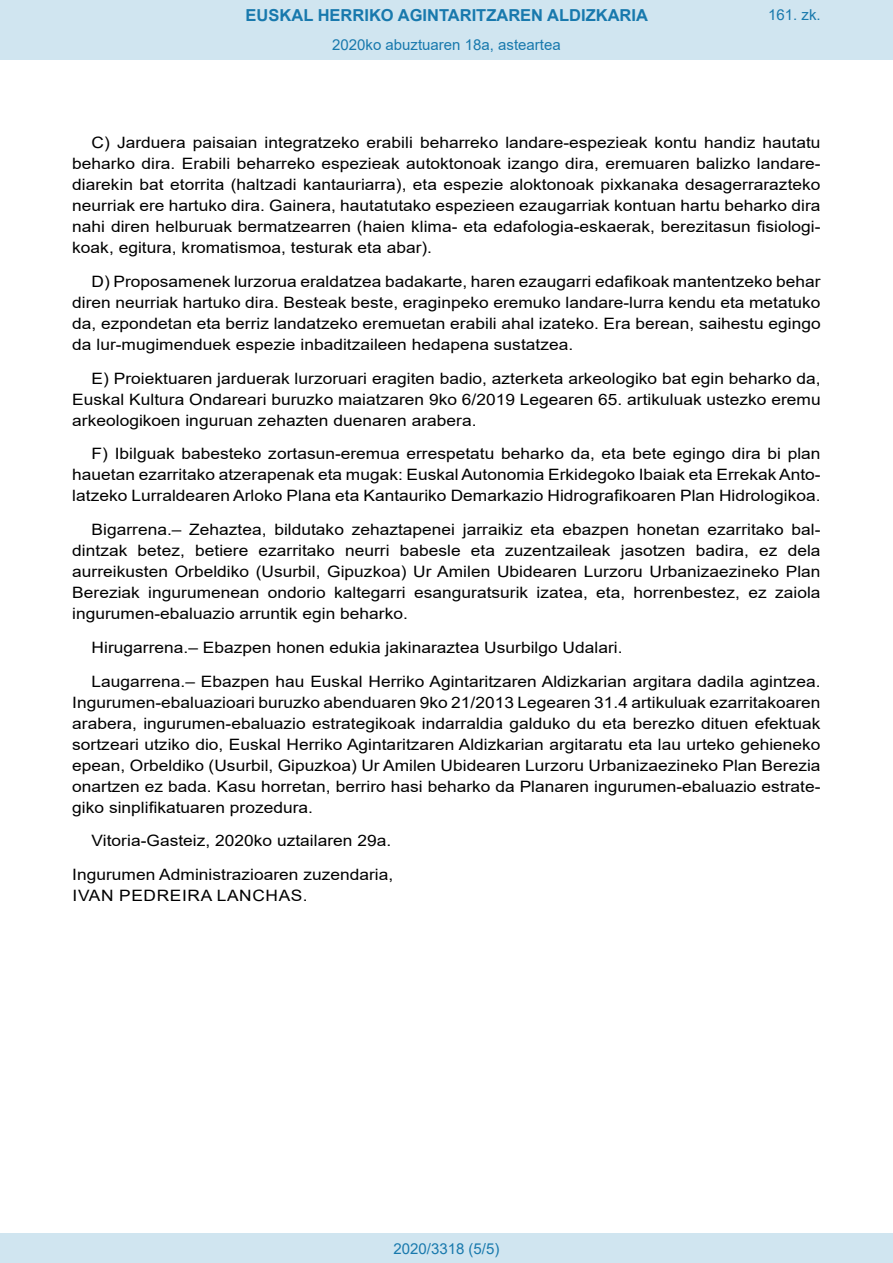
<style>
.page{position:relative;width:893px;height:1263px;background:#fff}
.page>*{position:absolute;margin:0;border:0;box-sizing:border-box;transform-origin:0 0}
.t1{font:700 16.5px "Arial";color:#1879ad}
.BOPVDetalle{font:15.6px/21px "Arial";color:#000;text-align:justify;scale:1.11 1}
.BOPVFirmaPuesto{font:15.6px "Arial";color:#000;scale:1.11 1}
.BOPVFirmaLugFec{font:15.6px "Arial";color:#000;scale:1.11 1}
.BOPVFirmaNombre{font:15.6px "Arial";letter-spacing:.035em;color:#000;scale:1.11 1}
.Paginacion_Centro{font:15px "Arial";color:#1879ad}
</style>
<div class="page">
<div style="left:0;top:0;width:893px;height:60px;background:#d0e5f0"></div>
<div style="left:0;top:1233px;width:893px;height:30px;background:#d0e5f0"></div>
<p class="t1" style="left:246px;top:3px;width:404px">EUSKAL HERRIKO AGINTARITZAREN ALDIZKARIA</p>
<p class="Paginacion_Centro" style="left:332px;top:35px;width:230px">2020ko abuztuaren 18a, asteartea</p>
<p class="Paginacion_Centro" style="left:768px;top:5px;width:54px">161. zk.</p>
<p class="BOPVDetalle" style="left:72px;top:132px;width:676px;text-indent:19px">C) Jarduera paisaian integratzeko erabili beharreko landare-espezieak kontu handiz hautatu beharko dira. Erabili beharreko espezieak autoktonoak izango dira, eremuaren balizko landare&shy;diarekin bat etorrita (haltzadi kantauriarra), eta espezie aloktonoak pixkanaka desagerrarazteko neurriak ere hartuko dira. Gainera, hautatutako espezieen ezaugarriak kontuan hartu beharko dira nahi diren helburuak bermatzearren (haien klima- eta edafologia-eskaerak, berezitasun fisiologi&shy;koak, egitura, kromatismoa, testurak eta abar).</p>
<p class="BOPVDetalle" style="left:72px;top:271px;width:676px;text-indent:19px">D) Proposamenek lurzorua eraldatzea badakarte, haren ezaugarri edafikoak mantentzeko behar diren neurriak hartuko dira. Besteak beste, eraginpeko eremuko landare-lurra kendu eta metatuko da, ezpondetan eta berriz landatzeko eremuetan erabili ahal izateko. Era berean, saihestu egingo da lur-mugimenduek espezie inbaditzaileen hedapena sustatzea.</p>
<p class="BOPVDetalle" style="left:72px;top:368px;width:676px;text-indent:19px">E) Proiektuaren jarduerak lurzoruari eragiten badio, azterketa arkeologiko bat egin beharko da, Euskal Kultura Ondareari buruzko maiatzaren 9ko 6/2019 Legearen 65. artikuluak ustezko eremu arkeologikoen inguruan zehazten duenaren arabera.</p>
<p class="BOPVDetalle" style="left:72px;top:443px;width:676px;text-indent:19px">F) Ibilguak babesteko zortasun-eremua errespetatu beharko da, eta bete egingo dira bi plan hauetan ezarritako atzerapenak eta mugak: Euskal Autonomia Erkidegoko Ibaiak eta Errekak Anto&shy;latzeko Lurraldearen Arloko Plana eta Kantauriko Demarkazio Hidrografikoaren Plan Hidrologikoa.</p>
<p class="BOPVDetalle" style="left:72px;top:519px;width:676px;text-indent:19px">Bigarrena.– Zehaztea, bildutako zehaztapenei jarraikiz eta ebazpen honetan ezarritako bal&shy;dintzak betez, betiere ezarritako neurri babesle eta zuzentzaileak jasotzen badira, ez dela aurreikusten Orbeldiko (Usurbil, Gipuzkoa) Ur Amilen Ubidearen Lurzoru Urbanizaezineko Plan Bereziak ingurumenean ondorio kaltegarri esanguratsurik izatea, eta, horrenbestez, ez zaiola ingurumen-ebaluazio arruntik egin beharko.</p>
<p class="BOPVDetalle" style="left:92px;top:637px;width:480px">Hirugarrena.– Ebazpen honen edukia jakinaraztea Usurbilgo Udalari.</p>
<p class="BOPVDetalle" style="left:72px;top:671px;width:676px;text-indent:19px">Laugarrena.– Ebazpen hau Euskal Herriko Agintaritzaren Aldizkarian argitara dadila agintzea.<br>Ingurumen-ebaluazioari buruzko abenduaren 9ko 21/2013 Legearen 31.4 artikuluak ezarritakoaren arabera, ingurumen-ebaluazio estrategikoak indarraldia galduko du eta berezko dituen efektuak sortzeari utziko dio, Euskal Herriko Agintaritzaren Aldizkarian argitaratu eta lau urteko gehieneko epean, Orbeldiko (Usurbil, Gipuzkoa) Ur Amilen Ubidearen Lurzoru Urbanizaezineko Plan Berezia onartzen ez bada. Kasu horretan, berriro hasi beharko da Planaren ingurumen-ebaluazio estrate&shy;giko sinplifikatuaren prozedura.</p>
<p class="BOPVFirmaLugFec" style="left:92px;top:830px;width:271px">Vitoria-Gasteiz, 2020ko uztailaren 29a.</p>
<p class="BOPVFirmaPuesto" style="left:72px;top:864px;width:291px">Ingurumen Administrazioaren zuzendaria,</p>
<p class="BOPVFirmaNombre" style="left:73px;top:885px;width:213px">IVAN PEDREIRA LANCHAS.</p>
<p class="Paginacion_Centro" style="left:393px;top:1238px;width:107px">2020/3318 (5/5)</p>
</div>
